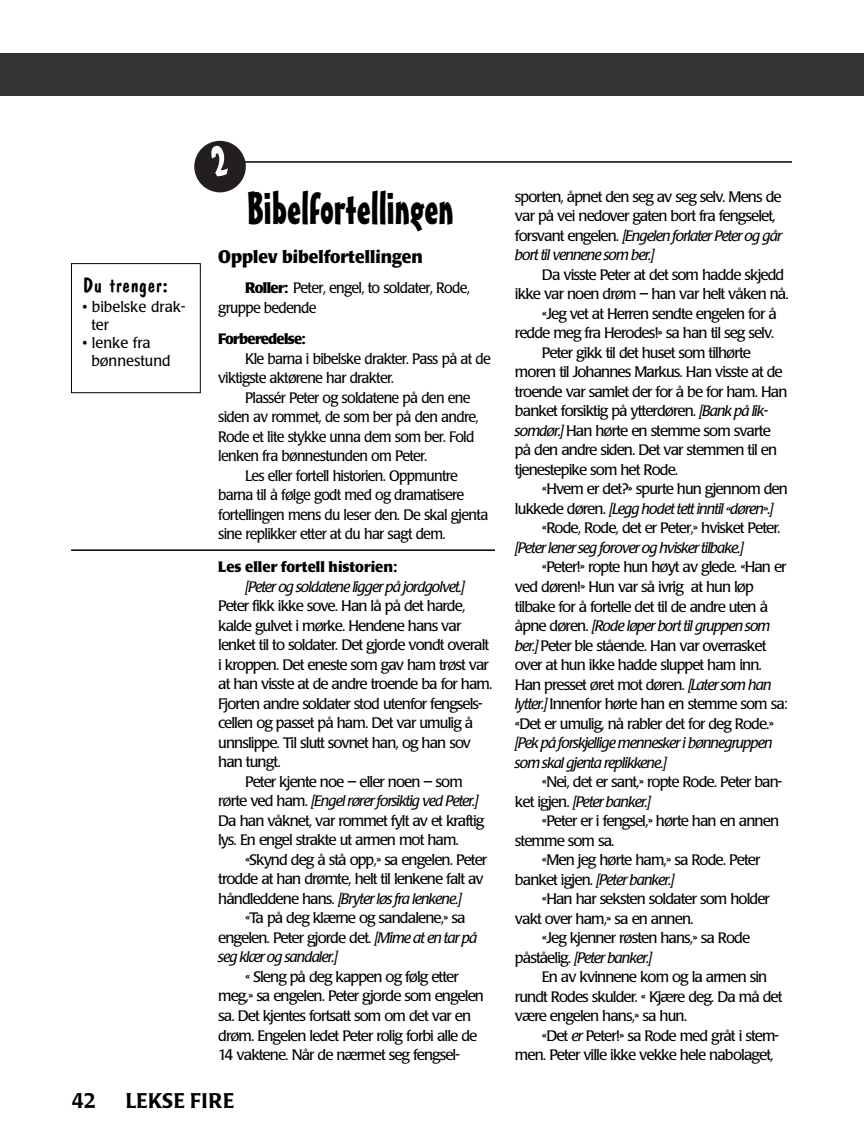
<style>
.page{position:relative;width:864px;height:1148px;background:#fff}
.page>*{position:absolute;margin:0;border:0;box-sizing:border-box;transform-origin:0 0}
.t1{font:45px "Mister Earl BT";color:#000}
.t2{font:500 21px "Poppl Laudatio";letter-spacing:.02em;color:#000;scale:.95 1}
.t3{font:21px "Dom Casual";color:#000;scale:1.05 1}
.t4{font:700 18px "Poppl Laudatio";color:#000;scale:.95 1}
.t5{font:15px/19.5px "Poppl Laudatio";letter-spacing:-.06em;color:#000}
.t6{font:15px/19.5px "Poppl Laudatio";letter-spacing:-.06em;color:#000;scale:.95 1}
.t7{font:italic 15px/19.5px "Poppl Laudatio";letter-spacing:-.055em;color:#000}
.t8{font:15px/18px "Poppl Laudatio";color:#000}
.t9{font:700 15px "Poppl Laudatio";color:#000}
.t10{font:700 15px "Poppl Laudatio";letter-spacing:-.05em;color:#000}
.s1{font-weight:700}
.s2{font-style:normal}
.s3{font-style:italic}
</style>
<div class="page">
<hr style="left:244px;top:161px;width:548px;height:2px;background:#000">
<div style="left:0;top:53px;width:864px;height:43px;background:#333"></div>
<hr style="left:71px;top:549px;width:424px;height:2px;background:#000">
<div style="left:71px;top:263px;width:130px;height:130px;border:1px solid #000"></div>
<svg style="left:194px;top:141px;width:52px;height:51px"></svg>
<h2 class="t3" style="left:82px;top:276px;width:83px">Du trenger:</h2>
<p class="t8" style="left:91px;top:299px;width:95px;text-indent:-9px">• bibelske drak&shy;ter</p>
<p class="t8" style="left:91px;top:335px;width:81px;text-indent:-9px">• lenke fra bønnestund</p>
<h1 class="t1" style="left:247px;top:192px;width:209px">Bibelfortellingen</h1>
<p class="t4" style="left:218px;top:249px;width:217px">Opplev bibelfortellingen</p>
<p class="t6" style="left:218px;top:280px;width:267px;text-indent:27px"><span class="s1">Roller:</span> Peter, engel, to soldater, Rode, gruppe bedende</p>
<p class="t10" style="left:218px;top:333px;width:89px">Forberedelse:</p>
<p class="t6" style="left:218px;top:350px;width:289px;text-indent:27px">Kle barna i bibelske drakter. Pass på at de viktigste aktørene har drakter.</p>
<p class="t6" style="left:218px;top:389px;width:276px;text-indent:27px">Plassér Peter og soldatene på den ene siden av rommet, de som ber på den andre, Rode et lite stykke unna dem som ber. Fold lenken fra bønnestunden om Peter.</p>
<p class="t6" style="left:218px;top:467px;width:286px;text-indent:27px">Les eller fortell historien. Oppmuntre barna til å følge godt med og dramatisere fortellingen mens du leser den. De skal gjenta sine replikker etter at du har sagt dem.</p>
<p class="t9" style="left:218px;top:561px;width:180px">Les eller fortell historien:</p>
<p class="t7" style="left:245px;top:578px;width:221px">[Peter og soldatene ligger på jordgolvet.]</p>
<p class="t5" style="left:218px;top:598px;width:249px">Peter fikk ikke sove. Han lå på det harde,</p>
<p class="t5" style="left:218px;top:617px;width:245px">kalde gulvet i mørke. Hendene hans var</p>
<p class="t5" style="left:218px;top:637px;width:273px">lenket til to soldater. Det gjorde vondt overalt</p>
<p class="t5" style="left:218px;top:656px;width:272px">i kroppen. Det eneste som gav ham trøst var</p>
<p class="t5" style="left:218px;top:676px;width:276px">at han visste at de andre troende ba for ham.</p>
<p class="t5" style="left:218px;top:695px;width:266px">Fjorten andre soldater stod utenfor fengsels-</p>
<p class="t5" style="left:218px;top:715px;width:256px">cellen og passet på ham. Det var umulig å</p>
<p class="t5" style="left:218px;top:734px;width:254px">unnslippe. Til slutt sovnet han, og han sov</p>
<p class="t5" style="left:218px;top:754px;width:64px">han tungt.</p>
<p class="t5" style="left:245px;top:773px;width:219px">Peter kjente noe – eller noen – som</p>
<p class="t7" style="left:218px;top:793px;width:262px"><span class="s2">rørte ved ham.</span> [Engel rører forsiktig ved Peter.]</p>
<p class="t5" style="left:218px;top:812px;width:268px">Da han våknet, var rommet fylt av et kraftig</p>
<p class="t5" style="left:218px;top:832px;width:242px">lys. En engel strakte ut armen mot ham.</p>
<p class="t5" style="left:245px;top:851px;width:244px">«Skynd deg å stå opp,» sa engelen. Peter</p>
<p class="t5" style="left:218px;top:871px;width:267px">trodde at han drømte, helt til lenkene falt av</p>
<p class="t7" style="left:218px;top:890px;width:245px"><span class="s2">håndleddene hans.</span> [Bryter løs fra lenkene.]</p>
<p class="t5" style="left:245px;top:910px;width:222px">«Ta på deg klærne og sandalene,» sa</p>
<p class="t5" style="left:218px;top:929px;width:260px">engelen. Peter gjorde det. <span class="s3">[Mime at en tar på</span></p>
<p class="t7" style="left:218px;top:949px;width:121px">seg klær og sandaler.]</p>
<p class="t5" style="left:218px;top:968px;width:267px;text-indent:27px">« Sleng på deg kappen og følg etter meg,» sa engelen. Peter gjorde som engelen sa. Det kjentes fortsatt som om det var en drøm. Engelen ledet Peter rolig forbi alle de 14 vaktene. Når de nærmet seg fengsel-</p>
<h2 class="t2" style="left:72px;top:1091px;width:27px">42</h2>
<h2 class="t2" style="left:126px;top:1091px;width:116px">LEKSE FIRE</h2>
<p class="t5" style="left:515px;top:188px;width:269px">sporten, åpnet den seg av seg selv. Mens de var på vei nedover gaten bort fra fengselet, forsvant engelen. <span class="s3">[Engelen forlater Peter og går bort til vennene som ber.]</span></p>
<p class="t5" style="left:542px;top:266px;width:244px">Da visste Peter at det som hadde skjedd</p>
<p class="t5" style="left:515px;top:286px;width:275px">ikke var noen drøm – han var helt våken nå.</p>
<p class="t5" style="left:542px;top:305px;width:236px">«Jeg vet at Herren sendte engelen for å</p>
<p class="t5" style="left:515px;top:325px;width:261px">redde meg fra Herodes!» sa han til seg selv.</p>
<p class="t5" style="left:542px;top:344px;width:211px">Peter gikk til det huset som tilhørte</p>
<p class="t5" style="left:515px;top:364px;width:269px">moren til Johannes Markus. Han visste at de</p>
<p class="t5" style="left:515px;top:383px;width:274px">troende var samlet der for å be for ham. Han</p>
<p class="t5" style="left:515px;top:403px;width:255px">banket forsiktig på ytterdøren. <span class="s3">[Bank på lik-</span></p>
<p class="t5" style="left:515px;top:422px;width:257px"><span class="s3">somdør.]</span> Han hørte en stemme som svarte</p>
<p class="t5" style="left:515px;top:442px;width:264px">på den andre siden. Det var stemmen til en</p>
<p class="t5" style="left:515px;top:461px;width:165px">tjenestepike som het Rode.</p>
<p class="t5" style="left:542px;top:481px;width:247px">«Hvem er det?» spurte hun gjennom den</p>
<p class="t7" style="left:515px;top:500px;width:260px"><span class="s2">lukkede døren.</span> [Legg hodet tett inntil «døren».]</p>
<p class="t5" style="left:542px;top:520px;width:240px">«Rode, Rode, det er Peter,» hvisket Peter.</p>
<p class="t7" style="left:515px;top:539px;width:230px">[Peter lener seg forover og hvisker tilbake.]</p>
<p class="t5" style="left:515px;top:559px;width:275px;text-indent:27px">«Peter!» ropte hun høyt av glede. «Han er ved døren!» Hun var så ivrig at hun løp tilbake for å fortelle det til de andre uten å åpne døren. <span class="s3">[Rode løper bort til gruppen som ber.]</span> Peter ble stående. Han var overrasket over at hun ikke hadde sluppet ham inn.<br>Han presset øret mot døren. <span class="s3">[Later som han lytter.]</span> Innenfor hørte han en stemme som sa: «Det er umulig, nå rabler det for deg Rode.»</p>
<p class="t7" style="left:515px;top:734px;width:259px">[Pek på forskjellige mennesker i bønnegruppen som skal gjenta replikkene.]</p>
<p class="t5" style="left:515px;top:773px;width:269px;text-indent:27px">«Nei, det er sant,» ropte Rode. Peter ban&shy;ket igjen. <span class="s3">[Peter banker.]</span></p>
<p class="t5" style="left:515px;top:812px;width:266px;text-indent:27px">«Peter er i fengsel,» hørte han en annen stemme som sa.</p>
<p class="t5" style="left:515px;top:851px;width:247px;text-indent:27px">«Men jeg hørte ham,» sa Rode. Peter banket igjen. <span class="s3">[Peter banker.]</span></p>
<p class="t5" style="left:515px;top:890px;width:256px;text-indent:27px">«Han har seksten soldater som holder vakt over ham,» sa en annen.</p>
<p class="t5" style="left:515px;top:929px;width:237px;text-indent:27px">«Jeg kjenner røsten hans,» sa Rode påståelig. <span class="s3">[Peter banker.]</span></p>
<p class="t5" style="left:515px;top:968px;width:269px;text-indent:27px">En av kvinnene kom og la armen sin rundt Rodes skulder. « Kjære deg. Da må det være engelen hans,» sa hun.</p>
<p class="t5" style="left:515px;top:1027px;width:266px;text-indent:27px">«Det <span class="s3">er</span> Peter!» sa Rode med gråt i stem&shy;men. Peter ville ikke vekke hele nabolaget,</p>
</div>
